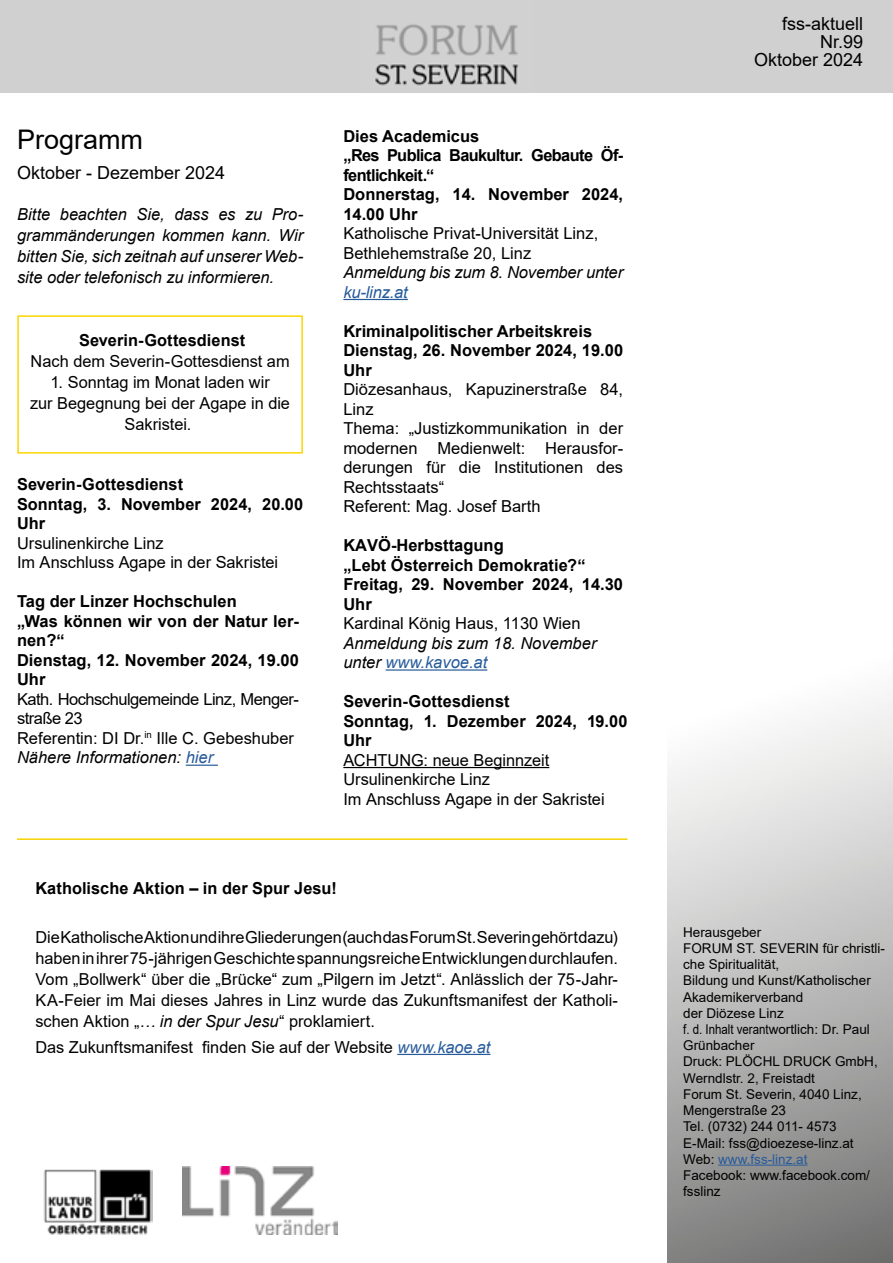
<style>
.page{position:relative;width:893px;height:1263px;background:#fff}
.page>*{position:absolute;margin:0;border:0;box-sizing:border-box;transform-origin:0 0}
.t1{font:27px "Arial";color:#000}
.t2{font:18px/18px "Arial";color:#000;text-align:right}
.t3{font:16.5px/19.5px "Arial";color:#000}
.t4{font:700 16.5px/19.5px "Arial";color:#000}
.t5{font:italic 16.5px/21px "Arial";color:#000;text-align:justify}
.t6{font:16.5px/19.5px "Arial";letter-spacing:-.03em;color:#000}
.t7{font:italic 16.5px "Arial";letter-spacing:-.01em;color:#275b9b}
.t8{font:13.5px/16.2px "Arial";color:#000}
.s1{font-style:italic}
.s2{font-style:italic;color:#275b9b}
.s3{color:#275b9b}
</style>
<div class="page">
<div style="left:668px;top:606px;width:225px;height:657px;background:linear-gradient(to bottom,#fff,#7c7c7b)"></div>
<div style="left:0;top:0;width:893px;height:92px;background:#d0d0d0"></div>
<img style="left:375px;top:24px;width:143px;height:62px">
<hr style="left:718px;top:1164px;width:89px;height:1px;background:#275b9b">
<img style="left:43px;top:1169px;width:110px;height:66px">
<img style="left:183px;top:1167px;width:155px;height:67px">
<hr style="left:186px;top:765px;width:32px;height:1px;background:#275b9b">
<div style="left:17px;top:315px;width:286px;height:139px;border:2px solid #fcd500"></div>
<hr style="left:343px;top:299px;width:65px;height:1px;background:#275b9b">
<hr style="left:386px;top:669px;width:101px;height:2px;background:#275b9b">
<hr style="left:343px;top:767px;width:206px;height:1px;background:#000">
<hr style="left:17px;top:838px;width:610px;height:2px;background:#f5d300">
<hr style="left:397px;top:1054px;width:93px;height:1px;background:#275b9b">
<h1 class="t1" style="left:17px;top:121px;width:128px">Programm</h1>
<p class="t2" style="left:17px;top:163px;width:210px">Oktober - Dezember 2024</p>
<p class="t5" style="left:17px;top:204px;width:288px">Bitte beachten Sie, dass es zu Pro&shy;grammänderungen kommen kann. Wir bitten Sie, sich zeitnah auf unserer Web&shy;site oder telefonisch zu informieren.</p>
<p class="t4" style="left:79px;top:331px;width:168px">Severin-Gottesdienst</p>
<p class="t3" style="left:31px;top:352px;width:260px">Nach dem Severin-Gottesdienst am</p>
<p class="t3" style="left:30px;top:372px;width:261px;line-height:21px;text-align:center">1. Sonntag im Monat laden wir<br>zur Begegnung bei der Agape in die<br>Sakristei.</p>
<p class="t4" style="left:17px;top:475px;width:288px">Severin-Gottesdienst<br>Sonntag, 3. November 2024, 20.00<br>Uhr</p>
<p class="t3" style="left:17px;top:533px;width:263px">Ursulinenkirche Linz<br>Im Anschluss Agape in der Sakristei</p>
<p class="t4" style="left:17px;top:592px;width:283px">Tag der Linzer Hochschulen<br>„Was können wir von der Natur ler&shy;nen?“<br>Dienstag, 12. November 2024, 19.00<br>Uhr</p>
<p class="t6" style="left:17px;top:689px;width:283px">Kath. Hochschulgemeinde Linz, Menger&shy;straße 23<br>Referentin: DI Dr.<sup>in</sup> Ille C. Gebeshuber<br><span class="s1">Nähere Informationen:</span> <span class="s2">hier</span></p>
<p class="t4" style="left:343px;top:126px;width:281px">Dies Academicus<br>„Res Publica Baukultur. Gebaute Öf&shy;fentlichkeit.“<br>Donnerstag, 14. November 2024,<br>14.00 Uhr</p>
<p class="t3" style="left:343px;top:224px;width:256px">Katholische Privat-Universität Linz,<br>Bethlehemstraße 20, Linz</p>
<p class="t5" style="left:343px;top:262px;width:281px">Anmeldung bis zum 8. November unter</p>
<p class="t7" style="left:343px;top:281px;width:66px">ku-linz.at</p>
<p class="t4" style="left:343px;top:321px;width:281px">Kriminalpolitischer Arbeitskreis<br>Dienstag, 26. November 2024, 19.00<br>Uhr</p>
<p class="t3" style="left:343px;top:380px;width:281px">Diözesanhaus, Kapuzinerstraße 84,<br>Linz<br>Thema: „Justizkommunikation in der modernen Medienwelt: Herausfor&shy;derungen für die Institutionen des<br>Rechtsstaats“<br>Referent: Mag. Josef Barth</p>
<p class="t4" style="left:343px;top:536px;width:281px">KAVÖ-Herbsttagung<br>„Lebt Österreich Demokratie?“<br>Freitag, 29. November 2024, 14.30<br>Uhr</p>
<p class="t3" style="left:343px;top:614px;width:239px">Kardinal König Haus, 1130 Wien</p>
<p class="t5" style="left:343px;top:633px;width:255px;line-height:19.5px">Anmeldung bis zum 18. November unter <span class="s3">www.kavoe.at</span></p>
<p class="t4" style="left:343px;top:692px;width:286px">Severin-Gottesdienst<br>Sonntag, 1. Dezember 2024, 19.00<br>Uhr</p>
<p class="t3" style="left:343px;top:750px;width:263px">ACHTUNG: neue Beginnzeit<br>Ursulinenkirche Linz<br>Im Anschluss Agape in der Sakristei</p>
<p class="t4" style="left:35px;top:879px;width:303px">Katholische Aktion – in der Spur Jesu!</p>
<p class="t3" style="left:35px;top:927px;width:584px;line-height:21px;text-align:justify">Die Katholische Aktion und ihre Gliederungen (auch das Forum St. Severin gehört dazu) haben in ihrer 75-jährigen Geschichte spannungsreiche Entwicklungen durchlaufen.<br>Vom „Bollwerk“ über die „Brücke“ zum „Pilgern im Jetzt“. Anlässlich der 75-Jahr-KA-Feier im Mai dieses Jahres in Linz wurde das Zukunftsmanifest der Katholi&shy;schen Aktion „<span class="s1">… in der Spur Jesu</span>“ proklamiert.</p>
<p class="t3" style="left:35px;top:1037px;width:457px">Das Zukunftsmanifest finden Sie auf der Website <span class="s2">www.kaoe.at</span></p>
<p class="t2" style="left:754px;top:14px;width:111px">fss-aktuell<br>Nr.99<br>Oktober 2024</p>
<p class="t8" style="left:683px;top:924px;width:203px">Herausgeber<br>FORUM ST. SEVERIN für christli&shy;che Spiritualität,<br>Bildung und Kunst/Katholischer<br>Akademikerverband<br>der Diözese Linz<br>f. d. Inhalt verantwortlich: Dr. Paul<br>Grünbacher<br>Druck: PLÖCHL DRUCK GmbH,<br>Werndlstr. 2, Freistadt<br>Forum St. Severin, 4040 Linz,<br>Mengerstraße 23<br>Tel. (0732) 244 011- 4573<br>E-Mail: fss@dioezese-linz.at<br>Web: <span class="s3">www.fss-linz.at<br></span>Facebook: www.facebook.com/ fsslinz</p>
</div>
